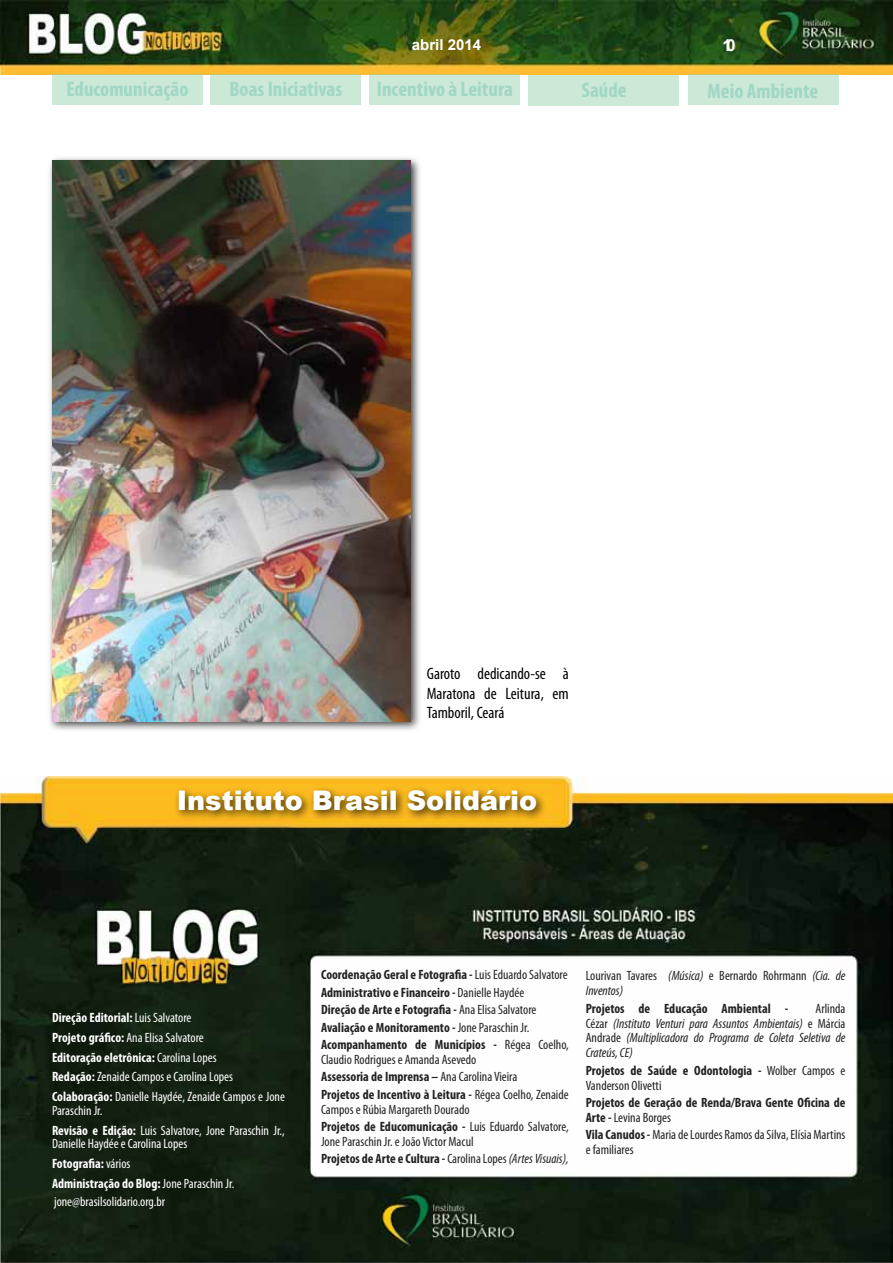
<style>
.page{position:relative;width:893px;height:1263px;background:#fff}
.page>*{position:absolute;margin:0;border:0;box-sizing:border-box;transform-origin:0 0}
.t1{font:900 27px "Arial";color:#fff}
.t2{font:700 condensed 21px "Myriad Pro";color:#a0d7c5}
.t3{font:condensed 16.5px/19.8px "Myriad Pro";color:#000;text-align:justify}
.t4{font:700 16.5px "Arial";color:#fff}
.t5{font:700 15px "Arial";color:#fff}
.t6{font:condensed 13.5px/17.4px "Myriad Pro";color:#222}
.t7{font:condensed 13.5px/19.8px "Myriad Pro";color:#fff}
.t8{font:700 condensed 13.5px/17.4px "Myriad Pro";color:#222}
.t9{font:italic condensed 13.5px/14.9px "Myriad Pro";color:#222;text-align:justify}
.s1{font-weight:700}
.s2{font-weight:400}
.s3{font-style:italic}
.s4{font-style:normal}
</style>
<div class="page">
<img style="left:0;top:0;width:893px;height:75px">
<img style="left:0;top:776px;width:893px;height:487px">
<div style="left:174px;top:785px;width:373px;height:37px;background:#000;opacity:.75"></div>
<div style="left:52px;top:75px;width:151px;height:30px;background:#cce8d7"></div>
<div style="left:211px;top:75px;width:150px;height:30px;background:#cce8d7"></div>
<div style="left:370px;top:75px;width:150px;height:30px;background:#cce8d7"></div>
<div style="left:529px;top:75px;width:150px;height:30px;background:#cce8d7"></div>
<div style="left:688px;top:75px;width:150px;height:30px;background:#cce8d7"></div>
<div style="left:47px;top:155px;width:375px;height:577px;background:#000;opacity:.75"></div>
<img style="left:52px;top:160px;width:359px;height:561px">
<p class="t5" style="left:412px;top:35px;width:71px">abril 2014</p>
<p class="t4" style="left:722px;top:34px;width:15px">10</p>
<h2 class="t2" style="left:67px;top:76px;width:123px">Educomunicação</h2>
<h2 class="t2" style="left:229px;top:76px;width:114px">Boas Iniciativas</h2>
<h2 class="t2" style="left:377px;top:76px;width:138px">Incentivo à Leitura</h2>
<h2 class="t2" style="left:581px;top:77px;width:47px">Saúde</h2>
<h2 class="t2" style="left:707px;top:78px;width:112px">Meio Ambiente</h2>
<p class="t3" style="left:427px;top:663px;width:144px">Garoto dedicando-se à Maratona de Leitura, em Tamboril, Ceará</p>
<h1 class="t1" style="left:177px;top:781px;width:362px">Instituto Brasil Solidário</h1>
<p class="t7" style="left:52px;top:1007px;width:234px"><span class="s1">Direção Editorial:</span> Luis Salvatore<br><span class="s1">Projeto gráfico:</span> Ana Elisa Salvatore<br><span class="s1">Editoração eletrônica:</span> Carolina Lopes<br><span class="s1">Redação:</span> Zenaide Campos e Carolina Lopes <span class="s1">Colaboração:</span> Danielle Haydée, Zenaide Campos e Jone</p>
<p class="t7" style="left:52px;top:1100px;width:234px">Paraschin Jr.<br><span class="s1">Revisão e Edição:</span> Luis Salvatore, Jone Paraschin Jr.,</p>
<p class="t7" style="left:52px;top:1134px;width:184px">Danielle Haydée e Carolina Lopes<br><span class="s1">Fotografia:</span> vários<br><span class="s1">Administração do Blog:</span> Jone Paraschin Jr.</p>
<p class="t7" style="left:54px;top:1191px;width:112px">jone@brasilsolidario.org.br</p>
<p class="t8" style="left:321px;top:966px;width:249px">Coordenação Geral e Fotografia - <span class="s2">Luis Eduardo Salvatore </span>Administrativo e Financeiro - <span class="s2">Danielle Haydée<br></span>Direção de Arte e Fotografia - <span class="s2">Ana Elisa Salvatore </span>Avaliação e Monitoramento - <span class="s2">Jone Paraschin Jr.<br></span>Acompanhamento de Municípios - <span class="s2">Régea Coelho,</span></p>
<p class="t6" style="left:321px;top:1050px;width:249px">Claudio Rodrigues e Amanda Asevedo<br><span class="s1">Assessoria de Imprensa –</span> Ana Carolina Vieira<br><span class="s1">Projetos de Incentivo à Leitura -</span> Régea Coelho, Zenaide</p>
<p class="t6" style="left:321px;top:1100px;width:249px">Campos e Rúbia Margareth Dourado<br><span class="s1">Projetos de Educomunicação -</span> Luis Eduardo Salvatore,</p>
<p class="t6" style="left:321px;top:1132px;width:249px">Jone Paraschin Jr. e João Victor Macul<br><span class="s1">Projetos de Arte e Cultura -</span> Carolina Lopes <span class="s3">(Artes Visuais),</span></p>
<p class="t6" style="left:586px;top:968px;width:261px;line-height:14.9px">Lourivan Tavares <span class="s3">(Música)</span> e Bernardo Rohrmann <span class="s3">(Cia. de<br>Inventos)</span></p>
<p class="t8" style="left:586px;top:999px;width:204px">Projetos de Educação Ambiental -</p>
<p class="t9" style="left:586px;top:1001px;width:261px;text-indent:230px"><span class="s4">Arlinda Cézar</span> (Instituto Venturi para Assuntos Ambientais) <span class="s4">e Márcia Andrade</span> (Multiplicadora do Programa de Coleta Seletiva de Crateús, CE)</p>
<p class="t6" style="left:586px;top:1062px;width:261px;line-height:14.9px"><span class="s1">Projetos de Saúde e Odontologia -</span> Wolber Campos e<br>Vanderson Olivetti</p>
<p class="t8" style="left:586px;top:1095px;width:261px;line-height:14.9px">Projetos de Geração de Renda/Brava Gente Oficina de<br>Arte - <span class="s2">Levina Borges</span></p>
<p class="t6" style="left:586px;top:1127px;width:261px;line-height:14.9px"><span class="s1">Vila Canudos -</span> Maria de Lourdes Ramos da Silva, Elísia Martins e familiares</p>
</div>
